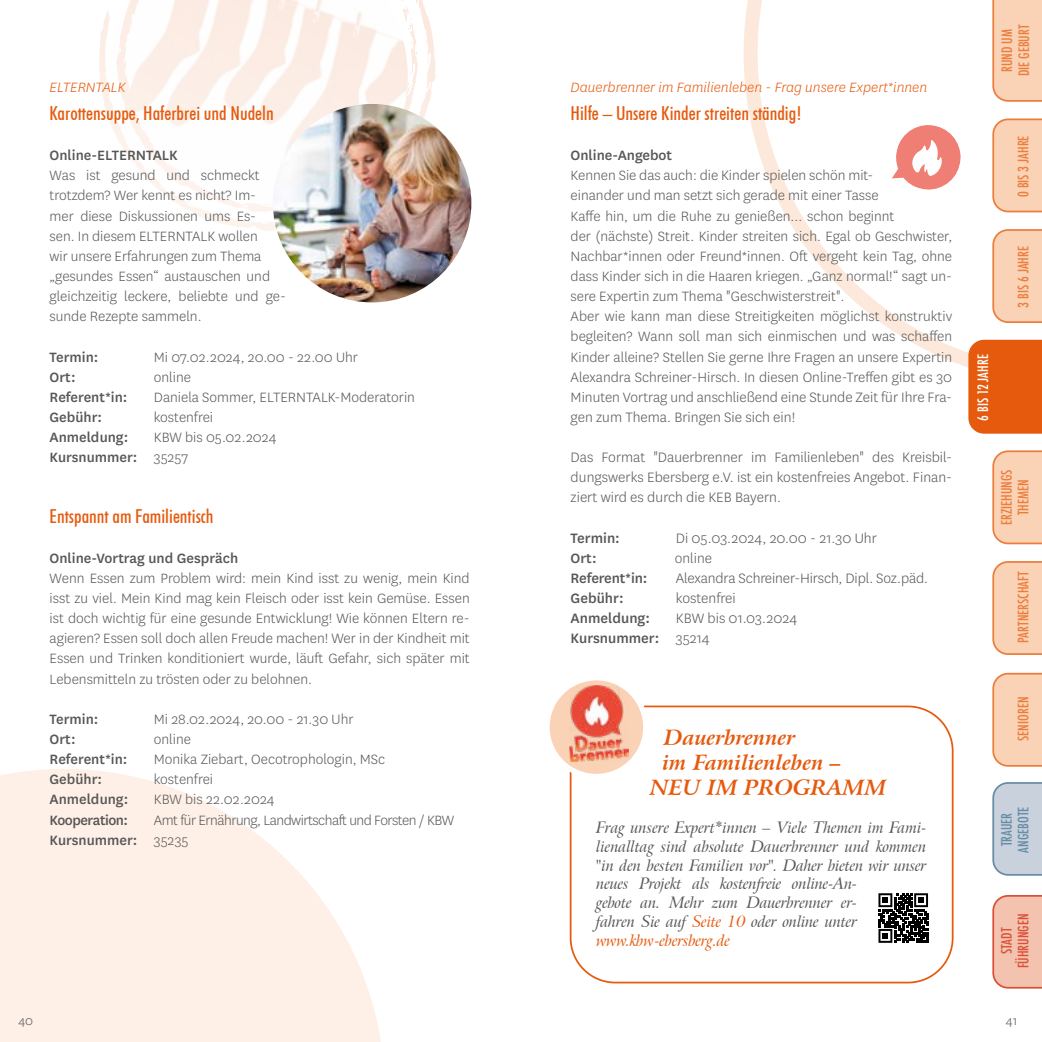
<style>
.page{position:relative;width:1042px;height:1042px;background:#fff}
.page>*{position:absolute;margin:0;border:0;box-sizing:border-box;transform-origin:0 0}
.t1{font:italic 700 21px "Arrus BT";color:#e65a0e}
.t2{font:500 condensed 19.25px "Futura BT";color:#e65a0e}
.t3{font:300 15.92px/20.1px "National";color:#575756;text-align:justify}
.t4{font:500 15.92px "National";color:#575756}
.t5{font:300 15.75px/20.1px "National";color:#575756}
.t6{font:italic 15.75px/18.9px "Arrus BT";letter-spacing:-.02em;color:#575756}
.t7{font:500 15.75px "National";color:#575756}
.t8{font:italic 300 15.75px "National";color:#e65a0e}
.t9{font:300 15.75px/20.1px "National";letter-spacing:-.03em;color:#575756}
.t10{font:500 15.75px "National";letter-spacing:-.03em;color:#575756}
.t11{font:500 condensed 14px/16.8px "Futura";color:#ec7e3d;text-align:center}
.t12{font:500 condensed 14px/16.8px "Futura";color:#dc4f37;text-align:center}
.t13{font:500 condensed 14px/16.8px "Futura";color:#678ca6;text-align:center}
.t14{font:500 condensed 14px "Futura";color:#fff}
.t15{font:300 14px "National";color:#575756}
.s1{font-weight:500}
.s2{font-size:15.92px}
.s3{color:#e65a0e}
</style>
<div class="page">
<svg style="left:743px;top:0;width:299px;height:368px"></svg>
<svg style="left:0;top:769px;width:381px;height:273px;fill:#fef0e7"></svg>
<svg style="left:992px;top:0;width:50px;height:102px;background:#f9ceb1"></svg>
<svg style="left:992px;top:118px;width:50px;height:94px;background:#f9ceb0"></svg>
<svg style="left:992px;top:229px;width:50px;height:94px;background:#f9cdb0"></svg>
<div style="left:968px;top:340px;width:74px;height:94px;background:#e65a0e"></div>
<svg style="left:992px;top:450px;width:50px;height:94px;background:#f9ceb0"></svg>
<svg style="left:992px;top:561px;width:50px;height:94px;background:#f9cdb0"></svg>
<svg style="left:99px;top:0;width:337px;height:231px"></svg>
<svg style="left:116px;top:190px;width:158px;height:22px"></svg>
<img style="left:101px;top:14px;width:331px;height:176px">
<svg style="left:116px;top:0;width:301px;height:183px"></svg>
<img style="left:116px;top:0;width:78px;height:102px">
<svg style="left:399px;top:0;width:19px;height:56px"></svg>
<svg style="left:407px;top:80px;width:6px;height:24px"></svg>
<svg style="left:992px;top:673px;width:50px;height:94px;background:#f9ceb0"></svg>
<svg style="left:992px;top:895px;width:50px;height:93px;background:#f1bda9"></svg>
<svg style="left:992px;top:782px;width:50px;height:94px;background:#c4cdda"></svg>
<img style="left:273px;top:104px;width:198px;height:198px;border-radius:99px">
<div style="left:570px;top:705px;width:383px;height:278px;border:2px solid #e65a0e;border-radius:45px"></div>
<svg style="left:547px;top:678px;width:99px;height:98px;background:#fad9c1"></svg>
<img style="left:569px;top:685px;width:60px;height:77px">
<div style="left:544px;top:675px;width:104px;height:104px;border:5px solid #fff;border-radius:50%"></div>
<svg style="left:878px;top:893px;width:50px;height:50px"></svg>
<svg style="left:892px;top:122px;width:72px;height:71px"></svg>
<p class="t8" style="left:50px;top:78px;width:77px">ELTERNTALK</p>
<p class="t2" style="left:50px;top:101px;width:226px">Karottensuppe, Haferbrei und Nudeln</p>
<p class="t7" style="left:50px;top:145px;width:130px">Online-ELTERNTALK</p>
<p class="t5" style="left:50px;top:165px;width:238px">Was ist gesund und schmeckt trotzdem? Wer kennt es nicht? Im-<br>mer diese Diskussionen ums Es-<br>sen. In diesem ELTERNTALK wollen<br>wir unsere Erfahrungen zum Thema „gesundes Essen“ austauschen und gleichzeitig leckere, beliebte und ge&shy;sunde Rezepte sammeln.</p>
<p class="t7" style="left:50px;top:346px;width:50px">Termin:</p>
<p class="t5" style="left:154px;top:346px;width:206px">Mi 07.02.2024, 20.00 - 22.00 Uhr</p>
<p class="t7" style="left:50px;top:366px;width:28px">Ort:</p>
<p class="t5" style="left:154px;top:366px;width:39px">online</p>
<p class="t7" style="left:50px;top:386px;width:79px">Referent*in:</p>
<p class="t5" style="left:154px;top:386px;width:263px">Daniela Sommer, ELTERNTALK-Moderatorin</p>
<p class="t7" style="left:50px;top:406px;width:54px">Gebühr:</p>
<p class="t5" style="left:154px;top:406px;width:61px">kostenfrei</p>
<p class="t7" style="left:50px;top:426px;width:80px">Anmeldung:</p>
<p class="t5" style="left:50px;top:427px;width:228px;text-indent:104px">KBW bis 05.02.2024<br><span class="s1">Kursnummer:</span> 35257</p>
<p class="t2" style="left:50px;top:504px;width:165px">Entspannt am Familientisch</p>
<p class="t7" style="left:50px;top:547px;width:190px">Online-Vortrag und Gespräch</p>
<p class="t5" style="left:50px;top:567px;width:422px;text-align:justify">Wenn Essen zum Problem wird: mein Kind isst zu wenig, mein Kind isst zu viel. Mein Kind mag kein Fleisch oder isst kein Gemüse. Essen ist doch wichtig für eine gesunde Entwicklung! Wie können Eltern re&shy;agieren? Essen soll doch allen Freude machen! Wer in der Kindheit mit Essen und Trinken konditioniert wurde, läuft Gefahr, sich später mit Lebensmitteln zu trösten oder zu belohnen.</p>
<p class="t7" style="left:50px;top:708px;width:50px">Termin:</p>
<p class="t5" style="left:154px;top:708px;width:201px">Mi 28.02.2024, 20.00 - 21.30 Uhr</p>
<p class="t7" style="left:50px;top:728px;width:28px">Ort:</p>
<p class="t5" style="left:154px;top:728px;width:39px">online</p>
<p class="t7" style="left:50px;top:748px;width:79px">Referent*in:</p>
<p class="t5" style="left:154px;top:749px;width:233px">Monika Ziebart, Oecotrophologin, MSc</p>
<p class="t7" style="left:50px;top:769px;width:54px">Gebühr:</p>
<p class="t5" style="left:154px;top:769px;width:61px">kostenfrei</p>
<p class="t7" style="left:50px;top:789px;width:80px">Anmeldung:</p>
<p class="t5" style="left:154px;top:789px;width:122px">KBW bis 22.02.2024</p>
<p class="t10" style="left:50px;top:809px;width:80px">Kooperation:</p>
<p class="t9" style="left:50px;top:809px;width:406px;text-indent:104px">Amt für Ernährung, Landwirtschaft und Forsten / KBW<br><span class="s1">Kursnummer:</span> 35235</p>
<p class="t8" style="left:570px;top:78px;width:358px">Dauerbrenner im Familienleben - Frag unsere Expert*innen</p>
<p class="t2" style="left:570px;top:101px;width:232px">Hilfe – Unsere Kinder streiten ständig!</p>
<p class="t7" style="left:570px;top:145px;width:103px">Online-Angebot</p>
<p class="t5" style="left:570px;top:165px;width:383px">Kennen Sie das auch: die Kinder spielen schön mit-<br>einander und man setzt sich gerade mit einer Tasse<br>Kaffe hin, um die Ruhe zu genießen... schon beginnt<br>der (nächste) Streit. Kinder streiten sich. Egal ob Geschwister, Nachbar*innen oder Freund*innen. Oft vergeht kein Tag, ohne dass Kinder sich in die Haaren kriegen. „Ganz normal!“ sagt un&shy;sere Expertin zum Thema "Geschwisterstreit".<br>Aber wie kann man diese Streitigkeiten möglichst konstruktiv begleiten? Wann soll man sich einmischen und was schaffen Kinder alleine? Stellen Sie gerne Ihre Fragen an unsere Expertin Alexandra Schreiner-Hirsch. In diesen Online-Treffen gibt es 30<br>Minuten Vortrag und anschließend <span class="s2">eine Stunde Zeit für Ihre Fra-</span></p>
<p class="t3" style="left:570px;top:406px;width:226px">gen zum Thema. Bringen Sie sich ein!</p>
<p class="t3" style="left:570px;top:447px;width:383px">Das Format "Dauerbrenner im Familienleben" des Kreisbil&shy;dungswerks Ebersberg e.V. ist ein kostenfreies Angebot. Finan&shy;ziert wird es durch die KEB Bayern.</p>
<p class="t4" style="left:570px;top:527px;width:51px">Termin:</p>
<p class="t3" style="left:676px;top:527px;width:203px">Di 05.03.2024, 20.00 - 21.30 Uhr</p>
<p class="t7" style="left:570px;top:547px;width:28px">Ort:</p>
<p class="t5" style="left:675px;top:547px;width:39px">online</p>
<p class="t4" style="left:570px;top:567px;width:78px">Referent*in:</p>
<p class="t3" style="left:676px;top:567px;width:254px">Alexandra Schreiner-Hirsch, Dipl. Soz.päd.</p>
<p class="t4" style="left:570px;top:587px;width:54px">Gebühr:</p>
<p class="t3" style="left:676px;top:588px;width:61px">kostenfrei</p>
<p class="t4" style="left:570px;top:607px;width:81px">Anmeldung:</p>
<p class="t3" style="left:570px;top:608px;width:228px;text-indent:105px">KBW bis 01.03.2024<br><span class="s1">Kursnummer:</span> 35214</p>
<h1 class="t1" style="left:664px;top:724px;width:133px">Dauerbrenner</h1>
<h1 class="t1" style="left:662px;top:749px;width:180px">im Familienleben –</h1>
<h1 class="t1" style="left:650px;top:774px;width:238px">NEU IM PROGRAMM</h1>
<p class="t6" style="left:596px;top:818px;width:332px">Frag unsere Expert*innen – Viele Themen im Fami&shy;lienalltag sind absolute Dauerbrenner und kommen "in den besten Familien vor". Daher bieten wir unser neues Projekt als kostenfreie online-An-<br>gebote an. Mehr zum Dauerbrenner er-<br>fahren Sie auf <span class="s3">Seite 10</span> oder online unter <span class="s3">www.kbw-ebersberg.de</span></p>
<p class="t11" style="left:998px;top:76px;width:54px;rotate:-90deg">RUND UM<br>DIE GEBURT</p>
<p class="t11" style="left:1015px;top:197px;width:63px;rotate:-90deg">0 BIS 3 JAHRE</p>
<p class="t14" style="left:974px;top:421px;width:68px;rotate:-90deg">6 BIS 12 JAHRE</p>
<p class="t11" style="left:1015px;top:308px;width:63px;rotate:-90deg">3 BIS 6 JAHRE</p>
<p class="t11" style="left:998px;top:525px;width:57px;rotate:-90deg">ERZIEHUNGS<br>THEMEN</p>
<p class="t11" style="left:1015px;top:643px;width:73px;rotate:-90deg">PARTNERSCHAFT</p>
<p class="t11" style="left:1015px;top:741px;width:46px;rotate:-90deg">SENIOREN</p>
<p class="t13" style="left:998px;top:852px;width:48px;rotate:-90deg">TRAUER<br>ANGEBOTE</p>
<p class="t12" style="left:998px;top:968px;width:56px;rotate:-90deg">STADT<br>FÜHRUNGEN</p>
<p class="t15" style="left:18px;top:1012px;width:16px">40</p>
<p class="t15" style="left:1006px;top:1012px;width:13px">41</p>
</div>
